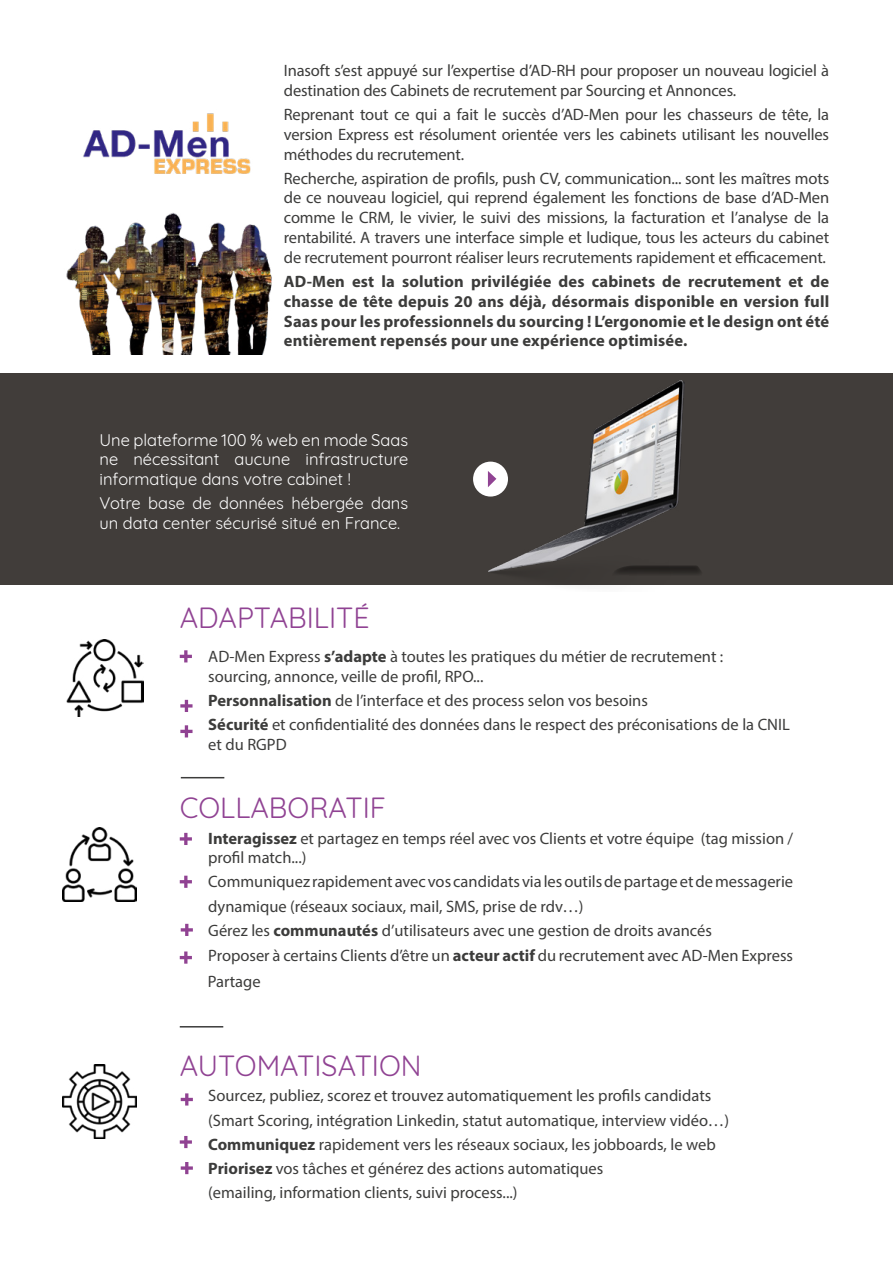
<style>
.page{position:relative;width:893px;height:1263px;background:#fff}
.page>*{position:absolute;margin:0;border:0;box-sizing:border-box;transform-origin:0 0}
.t1{font:28.5px "Quicksand";color:#904393}
.t2{font:16.5px/19.8px "Myriad Pro";color:#3c3c3b}
.t3{font:700 16.5px/19.8px "Myriad Pro";letter-spacing:.01em;color:#3c3c3b;text-align:justify}
.t4{font:16.5px/19.8px "Quicksand";color:#fff;text-align:justify}
.s1{font-weight:700}
</style>
<div class="page">
<div style="left:0;top:373px;width:893px;height:212px;background:#413d3a"></div>
<div style="left:473px;top:462px;width:35px;height:34px;background:#fff;border-radius:50%"></div>
<hr style="left:181px;top:777px;width:43px;height:1px;background:#3c3c3b">
<hr style="left:180px;top:1026px;width:43px;height:1px;background:#3c3c3b">
<svg style="left:180px;top:650px;width:12px;height:12px"></svg>
<svg style="left:685px;top:565px;width:16px;height:9px"></svg>
<img style="left:488px;top:380px;width:197px;height:206px">
<img style="left:66px;top:639px;width:77px;height:78px">
<img style="left:62px;top:827px;width:75px;height:74px">
<img style="left:63px;top:1065px;width:74px;height:74px">
<img style="left:66px;top:212px;width:206px;height:142px">
<img style="left:83px;top:113px;width:168px;height:61px">
<svg style="left:180px;top:700px;width:13px;height:12px"></svg>
<svg style="left:180px;top:725px;width:13px;height:12px"></svg>
<svg style="left:180px;top:833px;width:12px;height:12px"></svg>
<svg style="left:180px;top:876px;width:12px;height:12px"></svg>
<svg style="left:181px;top:924px;width:12px;height:12px"></svg>
<svg style="left:181px;top:1093px;width:12px;height:12px"></svg>
<svg style="left:180px;top:951px;width:12px;height:13px"></svg>
<svg style="left:180px;top:1140px;width:12px;height:4px"></svg>
<svg style="left:184px;top:1136px;width:3px;height:12px"></svg>
<svg style="left:181px;top:1166px;width:12px;height:4px"></svg>
<svg style="left:185px;top:1162px;width:3px;height:12px"></svg>
<p class="t2" style="left:284px;top:60px;width:547px">Inasoft s’est appuyé sur l’expertise d’AD-RH pour proposer un nouveau logiciel à destination des Cabinets de recrutement par Sourcing et Annonces.</p>
<p class="t2" style="left:284px;top:104px;width:547px;text-align:justify">Reprenant tout ce qui a fait le succès d’AD-Men pour les chasseurs de tête, la version Express est résolument orientée vers les cabinets utilisant les nouvelles méthodes du recrutement.</p>
<p class="t2" style="left:284px;top:168px;width:547px;text-align:justify">Recherche, aspiration de profils, push CV, communication... sont les maîtres mots de ce nouveau logiciel, qui reprend également les fonctions de base d’AD-Men comme le CRM, le vivier, le suivi des missions, la facturation et l’analyse de la rentabilité. A travers une interface simple et ludique, tous les acteurs du cabinet de recrutement pourront réaliser leurs recrutements rapidement et efficacement.</p>
<p class="t3" style="left:284px;top:271px;width:547px">AD-Men est la solution privilégiée des cabinets de recrutement et de chasse de tête depuis 20 ans déjà, désormais disponible en version full Saas pour les professionnels du sourcing ! L’ergonomie et le design ont été entièrement repensés pour une expérience optimisée.</p>
<p class="t4" style="left:99px;top:428px;width:310px">Une plateforme 100 % web en mode Saas ne nécessitant aucune infrastructure informatique dans votre cabinet !</p>
<p class="t4" style="left:99px;top:492px;width:310px">Votre base de données hébergée dans un data center sécurisé situé en France.</p>
<h1 class="t1" style="left:180px;top:596px;width:191px">ADAPTABILITÉ</h1>
<p class="t2" style="left:208px;top:647px;width:517px">AD-Men Express <span class="s1">s’adapte</span> à toutes les pratiques du métier de recrutement : sourcing, annonce, veille de profil, RPO...</p>
<p class="t2" style="left:208px;top:688px;width:583px;line-height:24px"><span class="s1">Personnalisation</span> de l’interface et des process selon vos besoins<br><span class="s1">Sécurité</span> et confidentialité des données dans le respect des préconisations de la CNIL</p>
<p class="t2" style="left:208px;top:734px;width:80px">et du RGPD</p>
<h1 class="t1" style="left:180px;top:785px;width:208px">COLLABORATIF</h1>
<p class="t2" style="left:208px;top:828px;width:586px"><span class="s1">Interagissez</span> et partagez en temps réel avec vos Clients et votre équipe (tag mission / profil match...)</p>
<p class="t2" style="left:208px;top:870px;width:586px;line-height:24px">Communiquez rapidement avec vos candidats via les outils de partage et de messagerie dynamique (réseaux sociaux, mail, SMS, prise de rdv…)<br>Gérez les <span class="s1">communautés</span> d’utilisateurs avec une gestion de droits avancés</p>
<p class="t2" style="left:208px;top:943px;width:587px;line-height:25.8px">Proposer à certains Clients d’être un <span class="s1">acteur actif</span> du recrutement avec AD-Men Express<br>Partage</p>
<h1 class="t1" style="left:180px;top:1043px;width:243px">AUTOMATISATION</h1>
<p class="t2" style="left:208px;top:1084px;width:522px;line-height:24px">Sourcez, publiez, scorez et trouvez automatiquement les profils candidats (Smart Scoring, intégration Linkedin, statut automatique, interview vidéo…)<br><span class="s1">Communiquez</span> rapidement vers les réseaux sociaux, les jobboards, le web <span class="s1">Priorisez</span> vos tâches et générez des actions automatiques<br>(emailing, information clients, suivi process...)</p>
</div>
